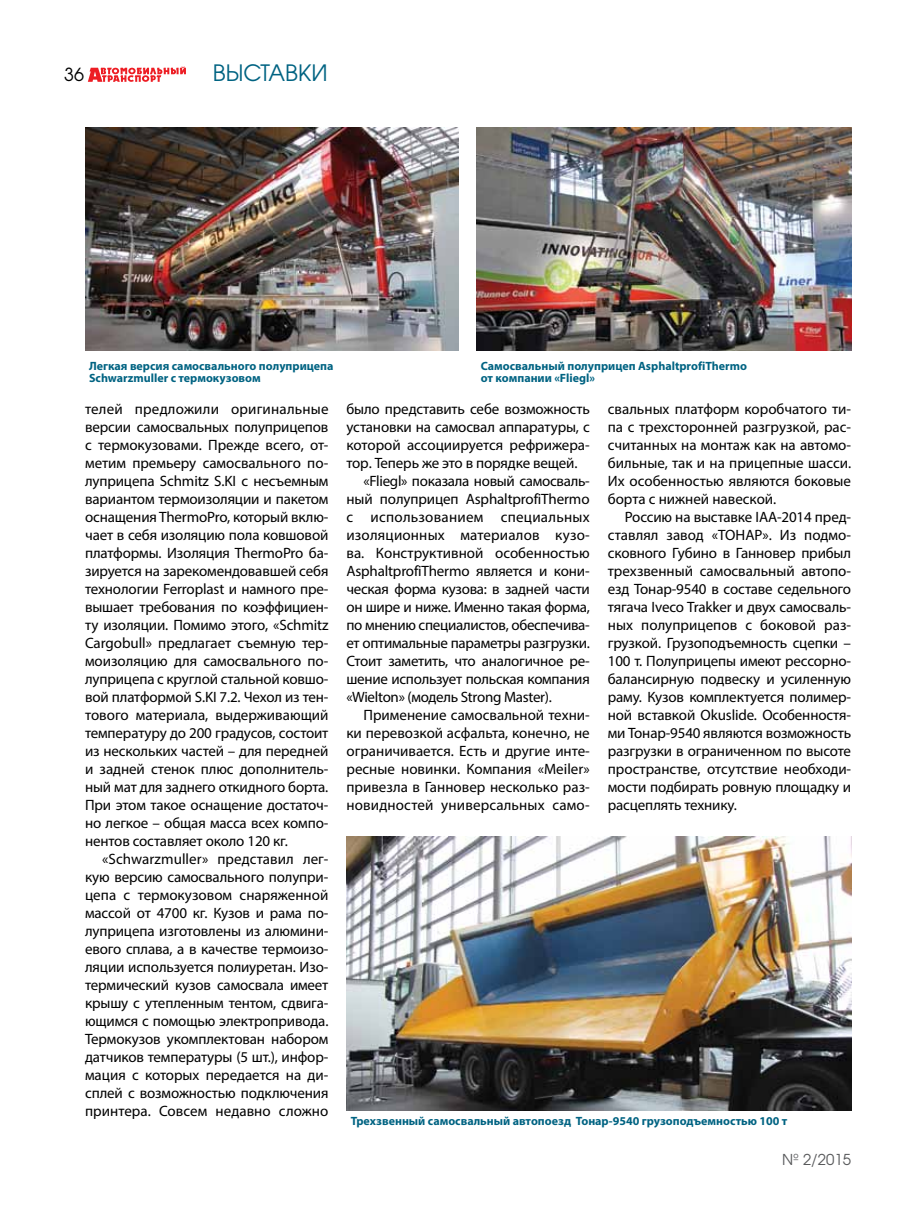
<style>
.page{position:relative;width:915px;height:1212px;background:#fff}
.page>*{position:absolute;margin:0;border:0;box-sizing:border-box;transform-origin:0 0}
.t1{font:22.5px "AG Avalanche C";color:#006382}
.t2{font:18px "AG Avalanche C";color:#000}
.t3{font:15px/18px "Myriad Pro";letter-spacing:-.01em;color:#000;text-align:justify}
.t4{font:15px "Myriad Pro";letter-spacing:.01em;color:#000}
.t5{font:15px "Myriad Pro";letter-spacing:.015em;color:#000}
.t6{font:15px "AG Avalanche C";color:#58595b}
.t7{font:700 12px/12px "Myriad Pro";color:#006382}
</style>
<div class="page">
<svg style="left:88px;top:66px;width:98px;height:16px"></svg>
<img style="left:85px;top:128px;width:373px;height:223px">
<img style="left:476px;top:128px;width:374px;height:223px">
<img style="left:346px;top:836px;width:504px;height:274px">
<p class="t2" style="left:64px;top:63px;width:21px">36</p>
<h1 class="t1" style="left:213px;top:59px;width:116px">ВЫСТАВКИ</h1>
<p class="t7" style="left:89px;top:360px;width:246px">Легкая версия самосвального полуприцепа<br>Schwarzmuller с термокузовом</p>
<p class="t7" style="left:480px;top:360px;width:267px">Самосвальный полуприцеп AsphaltprofiThermo от компании «Fliegl»</p>
<p class="t3" style="left:85px;top:400px;width:245px">телей предложили оригинальные версии самосвальных полуприцепов с термокузовами. Прежде всего, от&shy;метим премьеру самосвального по&shy;луприцепа Schmitz S.KI с несъемным вариантом термоизоляции и пакетом оснащения ThermoPro, который вклю&shy;чает в себя изоляцию пола ковшовой платформы. Изоляция ThermoPro ба&shy;зируется на зарекомендовавшей себя технологии Ferroplast и намного пре&shy;вышает требования по коэффициен&shy;ту изоляции. Помимо этого, «Schmitz Cargobull» предлагает съемную тер&shy;моизоляцию для самосвального по&shy;луприцепа с круглой стальной ковшо&shy;вой платформой S.KI 7.2. Чехол из тен&shy;тового материала, выдерживающий температуру до 200 градусов, состоит из нескольких частей – для передней и задней стенок плюс дополнитель&shy;ный мат для заднего откидного борта.<br>При этом такое оснащение достаточ&shy;но легкое – общая масса всех компо&shy;нентов составляет около 120 кг.</p>
<p class="t3" style="left:85px;top:850px;width:245px;text-indent:17px">«Schwarzmuller» представил лег&shy;кую версию самосвального полупри&shy;цепа с термокузовом снаряженной массой от 4700 кг. Кузов и рама по&shy;луприцепа изготовлены из алюмини&shy;евого сплава, а в качестве термоизо&shy;ляции используется полиуретан. Изо&shy;термический кузов самосвала имеет крышу с утепленным тентом, сдвига&shy;ющимся с помощью электропривода.<br>Термокузов укомплектован набором датчиков температуры (5 шт.), инфор&shy;мация с которых передается на ди&shy;сплей с возможностью подключения принтера. Совсем недавно сложно</p>
<p class="t3" style="left:346px;top:400px;width:245px">было представить себе возможность</p>
<p class="t3" style="left:346px;top:418px;width:245px">установки на самосвал аппаратуры, с</p>
<p class="t3" style="left:346px;top:436px;width:245px">которой ассоциируется рефрижера-</p>
<p class="t3" style="left:346px;top:454px;width:232px">тор. Теперь же это в порядке вещей.</p>
<p class="t3" style="left:363px;top:472px;width:228px">«Fliegl» показала новый самосваль-</p>
<p class="t3" style="left:346px;top:490px;width:244px">ный полуприцеп AsphaltprofiThermo</p>
<p class="t5" style="left:346px;top:508px;width:244px">с использованием специальных</p>
<p class="t4" style="left:346px;top:526px;width:245px">изоляционных материалов кузо-</p>
<p class="t3" style="left:346px;top:544px;width:245px">ва. Конструктивной особенностью</p>
<p class="t3" style="left:346px;top:562px;width:245px">AsphaltprofiThermo является и кони-</p>
<p class="t3" style="left:346px;top:580px;width:245px">ческая форма кузова: в задней части</p>
<p class="t3" style="left:346px;top:598px;width:245px">он шире и ниже. Именно такая форма,</p>
<p class="t3" style="left:346px;top:616px;width:245px">по мнению специалистов, обеспечива-</p>
<p class="t3" style="left:346px;top:634px;width:245px">ет оптимальные параметры разгрузки.</p>
<p class="t3" style="left:346px;top:652px;width:245px">Стоит заметить, что аналогичное ре-</p>
<p class="t3" style="left:346px;top:670px;width:245px">шение использует польская компания</p>
<p class="t3" style="left:346px;top:688px;width:207px">«Wielton» (модель Strong Master).</p>
<p class="t3" style="left:363px;top:706px;width:228px">Применение самосвальной техни-</p>
<p class="t3" style="left:346px;top:724px;width:245px">ки перевозкой асфальта, конечно, не</p>
<p class="t3" style="left:346px;top:742px;width:245px">ограничивается. Есть и другие инте-</p>
<p class="t3" style="left:346px;top:760px;width:245px">ресные новинки. Компания «Meiler»</p>
<p class="t3" style="left:346px;top:778px;width:245px">привезла в Ганновер несколько раз-</p>
<p class="t4" style="left:346px;top:796px;width:245px">новидностей универсальных само-</p>
<p class="t3" style="left:607px;top:400px;width:245px">свальных платформ коробчатого ти&shy;па с трехсторонней разгрузкой, рас&shy;считанных на монтаж как на автомо&shy;бильные, так и на прицепные шасси.<br>Их особенностью являются боковые борта с нижней навеской.</p>
<p class="t3" style="left:607px;top:508px;width:245px;text-indent:17px">Россию на выставке IAA-2014 пред&shy;ставлял завод «ТОНАР». Из подмо&shy;сковного Губино в Ганновер прибыл трехзвенный самосвальный автопо&shy;езд Тонар-9540 в составе седельного тягача Iveco Trakker и двух самосваль&shy;ных полуприцепов с боковой раз&shy;грузкой. Грузоподъемность сцепки – 100 т. Полуприцепы имеют рессорно&shy;балансирную подвеску и усиленную раму. Кузов комплектуется полимер&shy;ной вставкой Okuslide. Особенностя&shy;ми Тонар-9540 являются возможность разгрузки в ограниченном по высоте пространстве, отсутствие необходи&shy;мости подбирать ровную площадку и расцеплять технику.</p>
<p class="t7" style="left:350px;top:1115px;width:438px">Трехзвенный самосвальный автопоезд Тонар-9540 грузоподъемностью 100 т</p>
<p class="t6" style="left:781px;top:1150px;width:70px">№ 2/2015</p>
</div>
